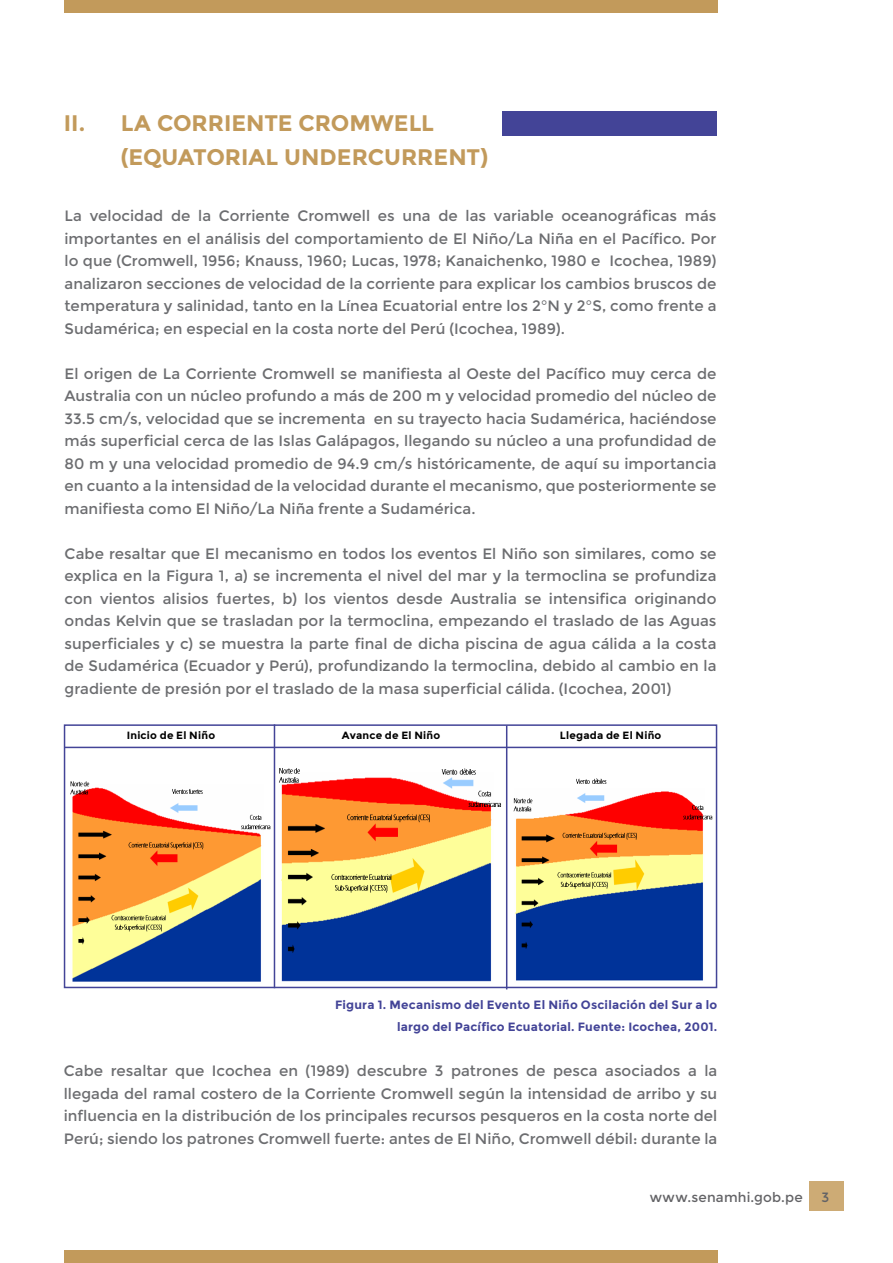
<style>
.page{position:relative;width:893px;height:1263px;background:#fff}
.page>*{position:absolute;margin:0;border:0;box-sizing:border-box;transform-origin:0 0}
.t1{font:700 22.5px/34.5px "Montserrat";color:#c29a5b}
.t2{font:15px/22.5px "Montserrat";color:#6c6d70;text-align:justify}
.t3{font:13.5px "Montserrat";letter-spacing:.015em;color:#636366}
.t4{font:700 12px/22.5px "Montserrat";letter-spacing:.015em;color:#434497;text-align:right}
.t5{font:700 10.5px "Montserrat";letter-spacing:.02em;color:#000}
</style>
<div class="page">
<div style="left:809px;top:1181px;width:34px;height:30px;background:#cdab75"></div>
<div style="left:64px;top:0;width:653px;height:13px;background:#c29a5b"></div>
<div style="left:64px;top:1250px;width:653px;height:13px;background:#c29a5b"></div>
<div style="left:502px;top:111px;width:215px;height:25px;background:#434497"></div>
<div style="left:64px;top:724px;width:653px;height:264px;border:2px solid #434497"></div>
<img style="left:70px;top:781px;width:200px;height:201px">
<img style="left:279px;top:768px;width:222px;height:214px">
<img style="left:513px;top:778px;width:200px;height:203px">
<hr style="left:274px;top:724px;width:1px;height:264px;background:#434497">
<hr style="left:506px;top:726px;width:1px;height:263px;background:#434497">
<hr style="left:65px;top:747px;width:651px;height:1px;background:#434497">
<p class="t1" style="left:121px;top:105px;width:369px;text-indent:-57px">II. LA CORRIENTE CROMWELL (EQUATORIAL UNDERCURRENT)</p>
<p class="t2" style="left:65px;top:205px;width:653px">La velocidad de la Corriente Cromwell es una de las variable oceanográficas más importantes en el análisis del comportamiento de El Niño/La Niña en el Pacífico. Por lo que (Cromwell, 1956; Knauss, 1960; Lucas, 1978; Kanaichenko, 1980 e Icochea, 1989) analizaron secciones de velocidad de la corriente para explicar los cambios bruscos de temperatura y salinidad, tanto en la Línea Ecuatorial entre los 2°N y 2°S, como frente a Sudamérica; en especial en la costa norte del Perú (Icochea, 1989).</p>
<p class="t2" style="left:65px;top:362px;width:653px">El origen de La Corriente Cromwell se manifiesta al Oeste del Pacífico muy cerca de Australia con un núcleo profundo a más de 200 m y velocidad promedio del núcleo de 33.5 cm/s, velocidad que se incrementa en su trayecto hacia Sudamérica, haciéndose más superficial cerca de las Islas Galápagos, llegando su núcleo a una profundidad de 80 m y una velocidad promedio de 94.9 cm/s históricamente, de aquí su importancia en cuanto a la intensidad de la velocidad durante el mecanismo, que posteriormente se manifiesta como El Niño/La Niña frente a Sudamérica.</p>
<p class="t2" style="left:65px;top:542px;width:653px">Cabe resaltar que El mecanismo en todos los eventos El Niño son similares, como se explica en la Figura 1, a) se incrementa el nivel del mar y la termoclina se profundiza con vientos alisios fuertes, b) los vientos desde Australia se intensifica originando ondas Kelvin que se trasladan por la termoclina, empezando el traslado de las Aguas superficiales y c) se muestra la parte final de dicha piscina de agua cálida a la costa de Sudamérica (Ecuador y Perú), profundizando la termoclina, debido al cambio en la gradiente de presión por el traslado de la masa superficial cálida. (Icochea, 2001)</p>
<p class="t5" style="left:127px;top:729px;width:90px">Inicio de El Niño</p>
<p class="t5" style="left:342px;top:729px;width:100px">Avance de El Niño</p>
<p class="t5" style="left:560px;top:729px;width:103px">Llegada de El Niño</p>
<p class="t4" style="left:335px;top:993px;width:384px">Figura 1. Mecanismo del Evento El Niño Oscilación del Sur a lo largo del Pacífico Ecuatorial. Fuente: Icochea, 2001.</p>
<p class="t2" style="left:64px;top:1060px;width:655px">Cabe resaltar que Icochea en (1989) descubre 3 patrones de pesca asociados a la llegada del ramal costero de la Corriente Cromwell según la intensidad de arribo y su influencia en la distribución de los principales recursos pesqueros en la costa norte del Perú; siendo los patrones Cromwell fuerte: antes de El Niño, Cromwell débil: durante la</p>
<p class="t3" style="left:650px;top:1189px;width:155px">www.senamhi.gob.pe</p>
<p class="t3" style="left:821px;top:1189px;width:9px">3</p>
</div>
